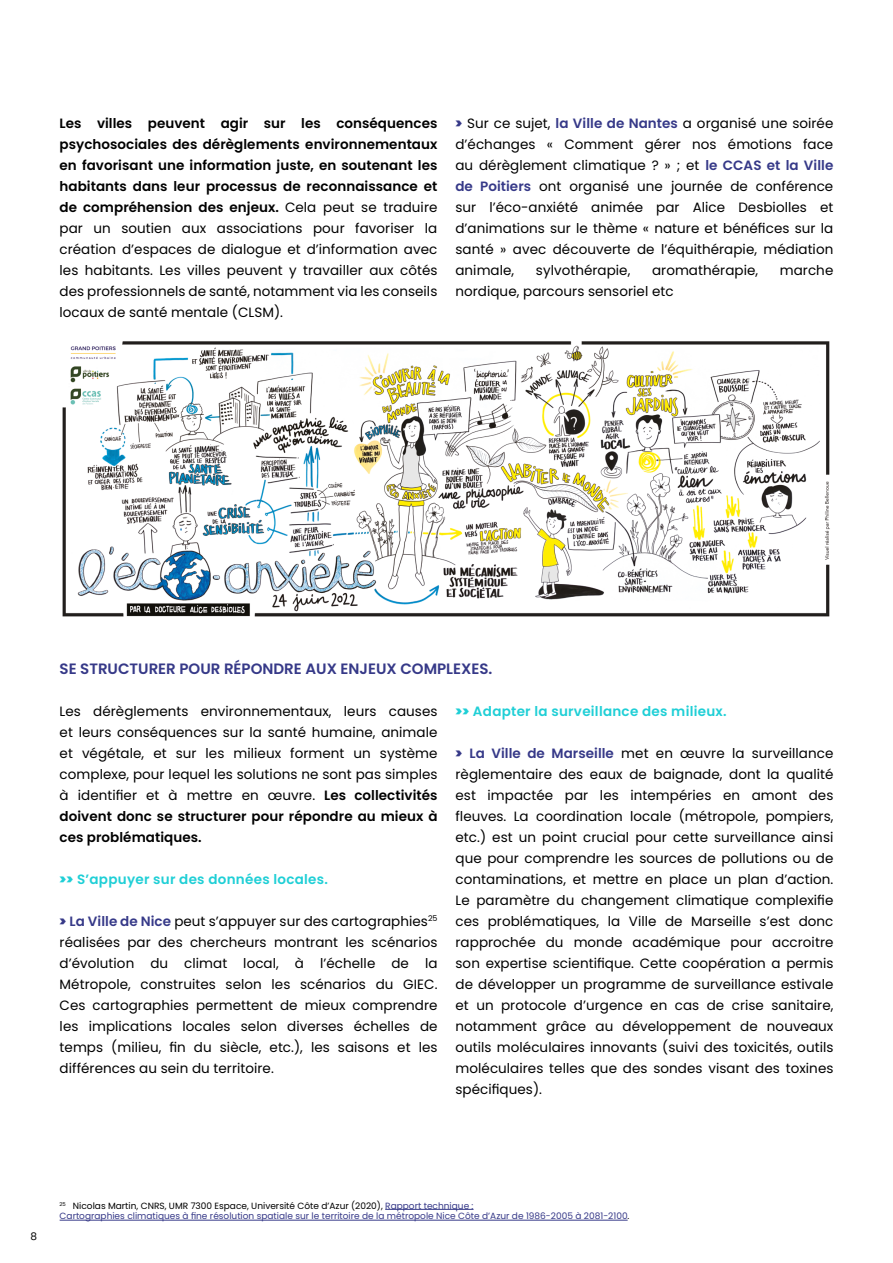
<style>
.page{position:relative;width:893px;height:1263px;background:#fff}
.page>*{position:absolute;margin:0;border:0;box-sizing:border-box;transform-origin:0 0}
.t1{font:600 15px "Poppins";color:#363988}
.t2{font:13.5px/21px "Poppins";letter-spacing:.005em;color:#000;text-align:justify}
.t3{font:600 13.5px "Poppins";letter-spacing:.02em;color:#1fcfd6}
.t4{font:10.5px "Poppins";color:#000}
.t5{font:9px/10.8px "Poppins";color:#363988}
.s1{font-weight:600}
.s2{font-weight:900;color:#363988}
.s3{font-weight:600;color:#363988}
.s4{font-weight:900}
.s5{color:#000}
</style>
<div class="page">
<hr style="left:385px;top:1209px;width:89px;height:1px;background:#363988">
<hr style="left:60px;top:1220px;width:568px;height:1px;background:#363988">
<img style="left:62px;top:341px;width:768px;height:276px">
<p class="t2" style="left:60px;top:112px;width:379px"><span class="s1">Les villes peuvent agir sur les conséquences psychosociales des dérèglements environnementaux en favorisant une information juste, en soutenant les habitants dans leur processus de reconnaissance et de compréhension des enjeux.</span> Cela peut se traduire par un soutien aux associations pour favoriser la création d’espaces de dialogue et d’information avec les habitants. Les villes peuvent y travailler aux côtés des professionnels de santé, notamment via les conseils locaux de santé mentale (CLSM).</p>
<p class="t2" style="left:455px;top:112px;width:379px"><span class="s2">&gt;</span> Sur ce sujet, <span class="s3">la Ville de Nantes</span> a organisé une soirée d’échanges « Comment gérer nos émotions face au dérèglement climatique ? » ; et <span class="s3">le CCAS et la Ville de Poitiers</span> ont organisé une journée de conférence sur l’éco-anxiété animée par Alice Desbiolles et d’animations sur le thème « nature et bénéfices sur la santé » avec découverte de l’équithérapie, médiation animale,</p>
<p class="t2" style="left:536px;top:259px;width:96px">sylvothérapie,</p>
<p class="t2" style="left:652px;top:259px;width:108px">aromathérapie,</p>
<p class="t2" style="left:780px;top:259px;width:55px">marche</p>
<p class="t2" style="left:455px;top:281px;width:220px">nordique, parcours sensoriel etc</p>
<p class="t1" style="left:60px;top:660px;width:434px">SE STRUCTURER POUR RÉPONDRE AUX ENJEUX COMPLEXES.</p>
<p class="t2" style="left:60px;top:701px;width:379px">Les dérèglements environnementaux, leurs causes et leurs conséquences sur la santé humaine, animale et végétale, et sur les milieux forment un système complexe, pour lequel les solutions ne sont pas simples à identifier et à mettre en œuvre. <span class="s1">Les collectivités doivent donc se structurer pour répondre au mieux à ces problématiques.</span></p>
<p class="t3" style="left:60px;top:871px;width:270px"><span class="s4">&gt;&gt;</span> S’appuyer sur des données locales.</p>
<p class="t2" style="left:60px;top:911px;width:379px"><span class="s2">&gt;</span> <span class="s3">La Ville de Nice</span> peut s’appuyer sur des cartographies<sup>25 </sup>réalisées par des chercheurs montrant les scénarios d’évolution du climat local, à l’échelle de la Métropole, construites selon les scénarios du GIEC.<br>Ces cartographies permettent de mieux comprendre les implications locales selon diverses échelles de temps (milieu, fin du siècle, etc.), les saisons et les différences au sein du territoire.</p>
<p class="t3" style="left:456px;top:703px;width:273px"><span class="s4">&gt;&gt;</span> Adapter la surveillance des milieux.</p>
<p class="t2" style="left:456px;top:742px;width:379px"><span class="s2">&gt;</span> <span class="s3">La Ville de Marseille</span> met en œuvre la surveillance règlementaire des eaux de baignade, dont la qualité est impactée par les intempéries en amont des fleuves. La coordination locale (métropole, pompiers, etc.) est un point crucial pour cette surveillance ainsi que pour comprendre les sources de pollutions ou de contaminations, et mettre en place un plan d’action.<br>Le paramètre du changement climatique complexifie ces problématiques, la Ville de Marseille s’est donc rapprochée du monde académique pour accroitre son expertise scientifique. Cette coopération a permis de développer un programme de surveillance estivale et un protocole d’urgence en cas de crise sanitaire, notamment grâce au développement de nouveaux outils moléculaires innovants (suivi des toxicités, outils moléculaires telles que des sondes visant des toxines spécifiques).</p>
<p class="t4" style="left:31px;top:1230px;width:8px">8</p>
<p class="t5" style="left:60px;top:1200px;width:571px"><sup>25</sup> <span class="s5">Nicolas Martin, CNRS, UMR 7300 Espace, Université Côte d’Azur (2020),</span> Rapport technique :<br>Cartographies climatiques à fine résolution spatiale sur le territoire de la métropole Nice Côte d’Azur de 1986-2005 à 2081-2100<span class="s5">.</span></p>
</div>
